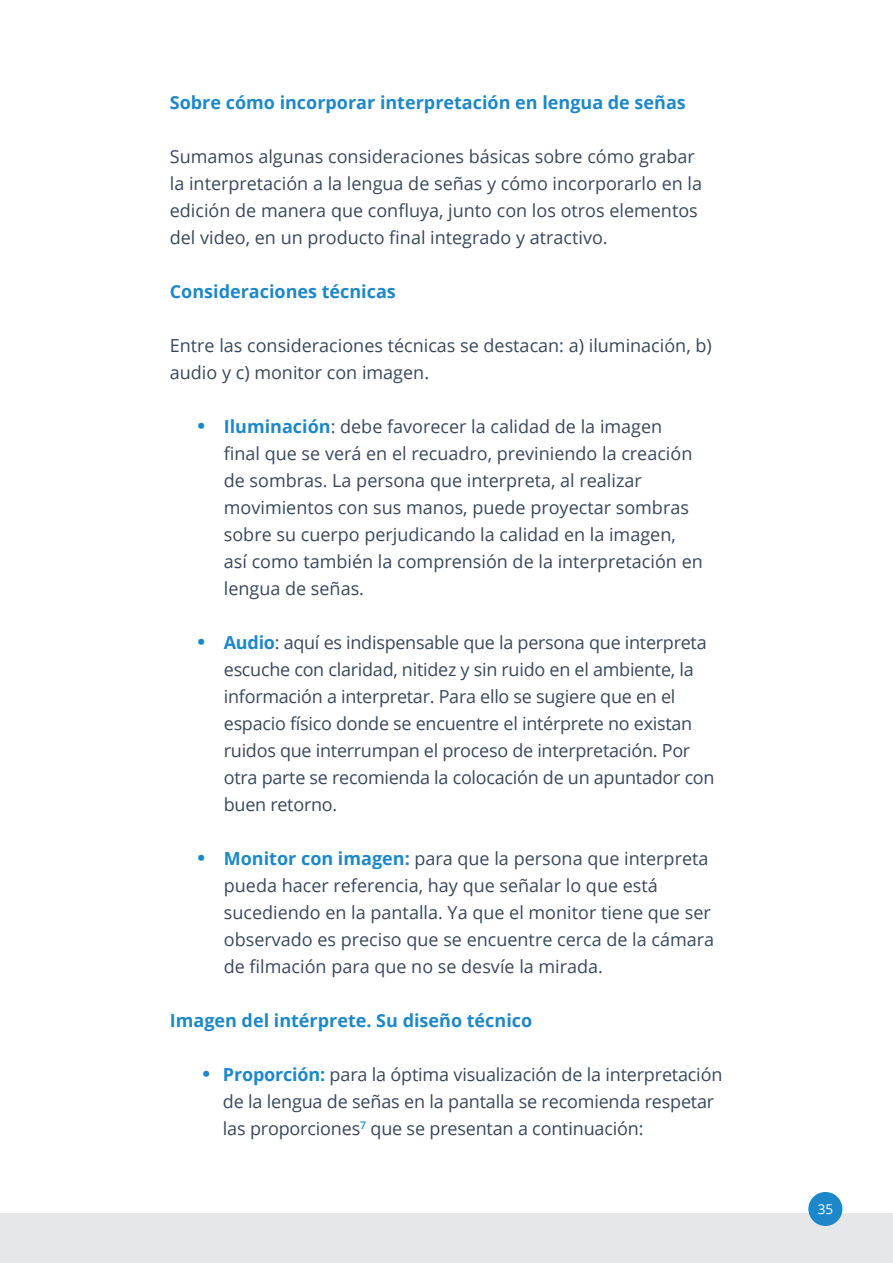
<style>
.page{position:relative;width:893px;height:1263px;background:#fff}
.page>*{position:absolute;margin:0;border:0;box-sizing:border-box;transform-origin:0 0}
.t1{font:18px/27px "Open Sans";color:#39475a}
.t2{font:700 18px "Open Sans";color:#1d88c9}
.t3{font:13.5px "Open Sans";color:#fff}
.s1{font-family:"Work Sans";font-weight:600;font-size:21px;color:#1d88c9}
.s2{font-weight:700;color:#1d88c9}
</style>
<div class="page">
<div style="left:0;top:1213px;width:893px;height:50px;background:#e6e7e9"></div>
<div style="left:808px;top:1192px;width:34px;height:34px;background:#1d88c9;border-radius:50%"></div>
<p class="t2" style="left:170px;top:90px;width:517px">Sobre cómo incorporar interpretación en lengua de señas</p>
<p class="t1" style="left:170px;top:142px;width:534px">Sumamos algunas consideraciones básicas sobre cómo grabar la interpretación a la lengua de señas y cómo incorporarlo en la edición de manera que confluya, junto con los otros elementos del video, en un producto final integrado y atractivo.</p>
<p class="t2" style="left:170px;top:279px;width:228px">Consideraciones técnicas</p>
<p class="t1" style="left:170px;top:331px;width:543px">Entre las consideraciones técnicas se destacan: a) iluminación, b) audio y c) monitor con imagen.</p>
<p class="t1" style="left:224px;top:412px;width:480px;text-indent:-27px"><span class="s1">•</span> <span class="s2">Iluminación</span>: debe favorecer la calidad de la imagen final que se verá en el recuadro, previniendo la creación de sombras. La persona que interpreta, al realizar movimientos con sus manos, puede proyectar sombras sobre su cuerpo perjudicando la calidad en la imagen, así como también la comprensión de la interpretación en lengua de señas.</p>
<p class="t1" style="left:224px;top:628px;width:492px;text-indent:-27px"><span class="s1">•</span> <span class="s2">Audio</span>: aquí es indispensable que la persona que interpreta escuche con claridad, nitidez y sin ruido en el ambiente, la información a interpretar. Para ello se sugiere que en el espacio físico donde se encuentre el intérprete no existan ruidos que interrumpan el proceso de interpretación. Por otra parte se recomienda la colocación de un apuntador con buen retorno.</p>
<p class="t1" style="left:224px;top:844px;width:492px;text-indent:-27px"><span class="s1">•</span> <span class="s2">Monitor con imagen:</span> para que la persona que interpreta pueda hacer referencia, hay que señalar lo que está sucediendo en la pantalla. Ya que el monitor tiene que ser observado es preciso que se encuentre cerca de la cámara de filmación para que no se desvíe la mirada.</p>
<p class="t2" style="left:170px;top:1008px;width:364px">Imagen del intérprete. Su diseño técnico</p>
<p class="t1" style="left:223px;top:1060px;width:501px;text-indent:-21px"><span class="s1">•</span> <span class="s2">Proporción:</span> para la óptima visualización de la interpretación de la lengua de señas en la pantalla se recomienda respetar las proporciones<sup>7</sup> que se presentan a continuación:</p>
<p class="t3" style="left:818px;top:1199px;width:17px">35</p>
</div>
